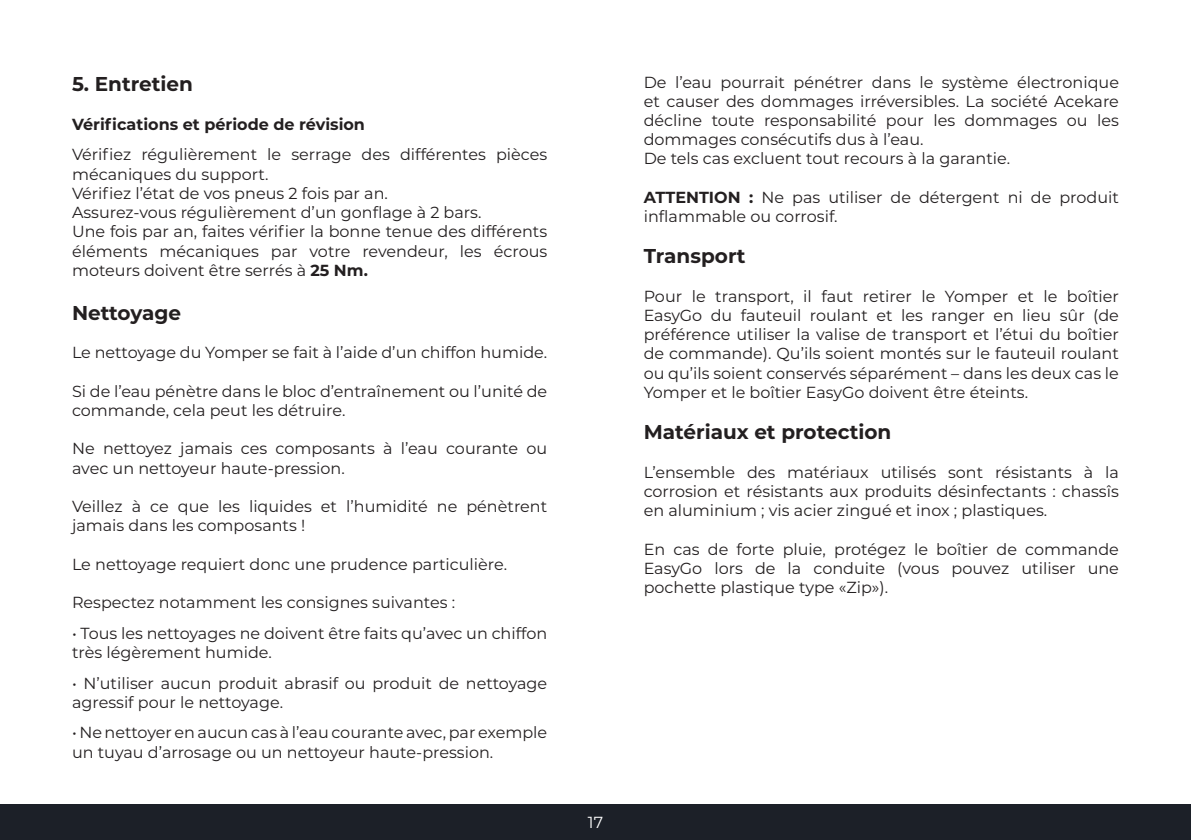
<style>
.page{position:relative;width:1191px;height:840px;background:#fff}
.page>*{position:absolute;margin:0;border:0;box-sizing:border-box;transform-origin:0 0}
.t1{font:700 20px "Montserrat";color:#231f20}
.t2{font:16px/19.2px "Montserrat";color:#231f20}
.t3{font:700 16px "Montserrat";color:#231f20}
.t4{font:16px "Montserrat";color:#fff}
.s1{font-weight:700}
</style>
<div class="page">
<div style="left:0;top:803px;width:1191px;height:36px;background:#1c2028"></div>
<p class="t1" style="left:72px;top:70px;width:122px">5. Entretien</p>
<p class="t3" style="left:72px;top:113px;width:294px">Vérifications et période de révision</p>
<p class="t2" style="left:72px;top:144px;width:477px">Vérifiez régulièrement le serrage des différentes pièces mécaniques du support.<br>Vérifiez l’état de vos pneus 2 fois par an.<br>Assurez-vous régulièrement d’un gonflage à 2 bars.<br>Une fois par an, faites vérifier la bonne tenue des différents éléments mécaniques par votre revendeur, les écrous moteurs doivent être serrés à <span class="s1">25 Nm.</span></p>
<p class="t1" style="left:72px;top:298px;width:111px">Nettoyage</p>
<p class="t2" style="left:72px;top:342px;width:477px">Le nettoyage du Yomper se fait à l’aide d’un chiffon humide.</p>
<p class="t2" style="left:72px;top:380px;width:477px">Si de l’eau pénètre dans le bloc d’entraînement ou l’unité de commande, cela peut les détruire.</p>
<p class="t2" style="left:72px;top:438px;width:477px">Ne nettoyez jamais ces composants à l’eau courante ou avec un nettoyeur haute-pression.</p>
<p class="t2" style="left:72px;top:496px;width:477px">Veillez à ce que les liquides et l’humidité ne pénètrent jamais dans les composants !</p>
<p class="t2" style="left:72px;top:553px;width:437px">Le nettoyage requiert donc une prudence particulière.</p>
<p class="t2" style="left:72px;top:592px;width:385px">Respectez notamment les consignes suivantes :</p>
<p class="t2" style="left:72px;top:622px;width:477px">• Tous les nettoyages ne doivent être faits qu’avec un chiffon très légèrement humide.</p>
<p class="t2" style="left:72px;top:672px;width:477px">• N’utiliser aucun produit abrasif ou produit de nettoyage agressif pour le nettoyage.</p>
<p class="t2" style="left:72px;top:722px;width:477px">• Ne nettoyer en aucun cas à l’eau courante avec, par exemple un tuyau d’arrosage ou un nettoyeur haute-pression.</p>
<p class="t2" style="left:643px;top:72px;width:477px">De l’eau pourrait pénétrer dans le système électronique et causer des dommages irréversibles. La société Acekare décline toute responsabilité pour les dommages ou les dommages consécutifs dus à l’eau.<br>De tels cas excluent tout recours à la garantie.</p>
<p class="t2" style="left:643px;top:187px;width:477px"><span class="s1">ATTENTION :</span> Ne pas utiliser de détergent ni de produit inflammable ou corrosif.</p>
<p class="t1" style="left:643px;top:242px;width:103px">Transport</p>
<p class="t2" style="left:643px;top:286px;width:477px;text-align:justify">Pour le transport, il faut retirer le Yomper et le boîtier EasyGo du fauteuil roulant et les ranger en lieu sûr (de préférence utiliser la valise de transport et l’étui du boîtier de commande). Qu’ils soient montés sur le fauteuil roulant ou qu’ils soient conservés séparément – dans les deux cas le Yomper et le boîtier EasyGo doivent être éteints.</p>
<p class="t1" style="left:643px;top:417px;width:249px">Matériaux et protection</p>
<p class="t2" style="left:643px;top:461px;width:477px;text-align:justify">L’ensemble des matériaux utilisés sont résistants à la corrosion et résistants aux produits désinfectants : chassîs en aluminium ; vis acier zingué et inox ; plastiques.</p>
<p class="t2" style="left:643px;top:538px;width:477px;text-align:justify">En cas de forte pluie, protégez le boîtier de commande EasyGo lors de la conduite (vous pouvez utiliser une pochette plastique type «Zip»).</p>
<p class="t4" style="left:588px;top:810px;width:17px">17</p>
</div>
